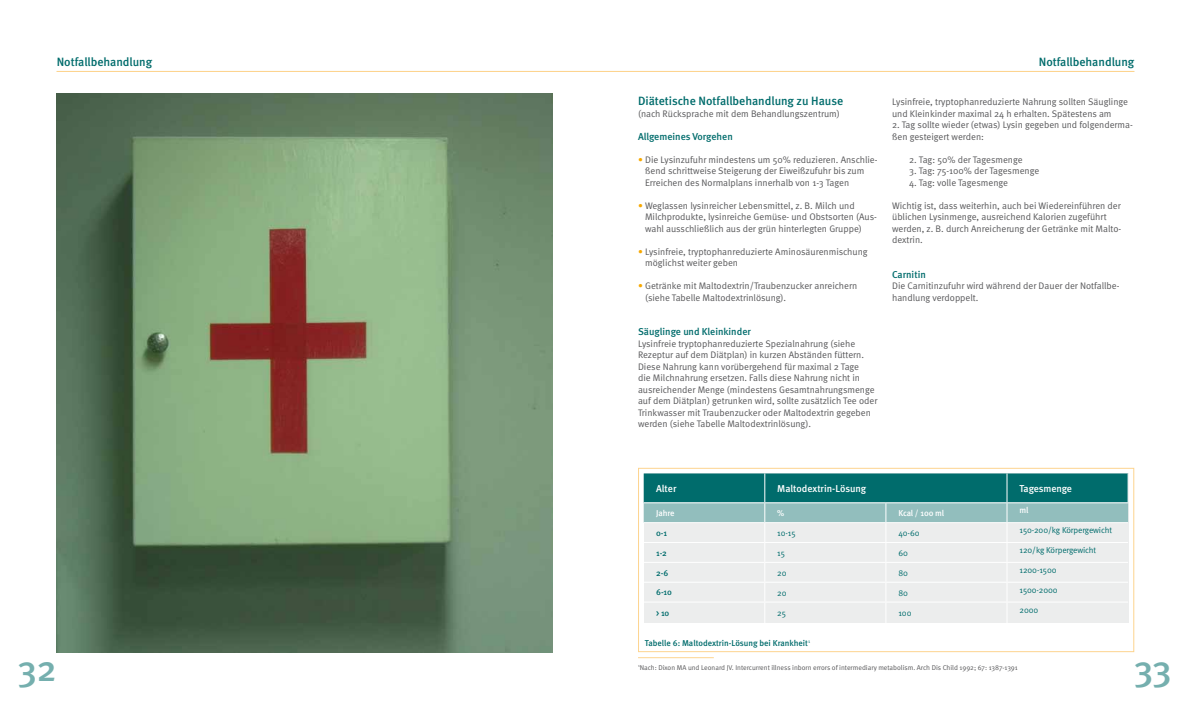
<style>
.page{position:relative;width:1191px;height:709px;background:#fff}
.page>*{position:absolute;margin:0;border:0;box-sizing:border-box;transform-origin:0 0}
.t1{font:500 36.2px "Meta";color:#75afae}
.t2{font:500 12px "Meta";color:#006c6c}
.t3{font:500 10px "Meta";color:#006c6c}
.t4{font:500 10px "Meta";letter-spacing:-.005em;color:#fff}
.t5{font:9.5px/11.5px "Meta Normal";color:#58585a}
.t6{font:8.5px "Meta Normal";letter-spacing:-.01em;color:#006c6c}
.t7{font:500 8.5px "Meta";color:#006c6c}
.t8{font:500 8.5px "Meta";letter-spacing:-.01em;color:#fff}
.t9{font:7px "Meta Normal";color:#58585a}
.s1{color:#f7a800}
</style>
<div class="page">
<hr style="left:57px;top:71px;width:1077px;height:1px;background:#fdd48f">
<div style="left:638px;top:468px;width:496px;height:184px;border:1px solid #fdd48f"></div>
<svg style="left:643px;top:473px;width:485px;height:150px;background:#b4cfcf"></svg>
<hr style="left:765px;top:502px;width:121px;height:1px;background:#fff">
<hr style="left:638px;top:657px;width:76px;height:1px;background:#fdd48f">
<img style="left:57px;top:93px;width:496px;height:559px">
<p class="t2" style="left:57px;top:54px;width:97px">Notfallbehandlung</p>
<p class="t2" style="left:1038px;top:54px;width:97px">Notfallbehandlung</p>
<p class="t2" style="left:638px;top:94px;width:207px">Diätetische Notfallbehandlung zu Hause</p>
<p class="t5" style="left:638px;top:107px;width:203px">(nach Rücksprache mit dem Behandlungszentrum)</p>
<p class="t3" style="left:638px;top:130px;width:96px">Allgemeines Vorgehen</p>
<p class="t5" style="left:645px;top:153px;width:234px;text-indent:-7px"><span class="s1">•</span> Die Lysinzufuhr mindestens um 50% reduzieren. Anschlie&shy;ßend schrittweise Steigerung der Eiweißzufuhr bis zum<br>Erreichen des Normalplans innerhalb von 1-3 Tagen</p>
<p class="t5" style="left:645px;top:199px;width:233px;text-indent:-7px"><span class="s1">•</span> Weglassen lysinreicher Lebensmittel, z. B. Milch und<br>Milchprodukte, lysinreiche Gemüse- und Obstsorten (Aus&shy;wahl ausschließlich aus der grün hinterlegten Gruppe)</p>
<p class="t5" style="left:645px;top:245px;width:224px;text-indent:-7px"><span class="s1">•</span> Lysinfreie, tryptophanreduzierte Aminosäurenmischung möglichst weiter geben</p>
<p class="t5" style="left:645px;top:280px;width:214px;text-indent:-7px"><span class="s1">•</span> Getränke mit Maltodextrin/Traubenzucker anreichern (siehe Tabelle Maltodextrinlösung).</p>
<p class="t3" style="left:638px;top:326px;width:114px">Säuglinge und Kleinkinder</p>
<p class="t5" style="left:638px;top:337px;width:241px">Lysinfreie tryptophanreduzierte Spezialnahrung (siehe Rezeptur auf dem Diätplan) in kurzen Abständen füttern.<br>Diese Nahrung kann vorübergehend für maximal 2 Tage<br>die Milchnahrung ersetzen. Falls diese Nahrung nicht in ausreichender Menge (mindestens Gesamtnahrungsmenge auf dem Diätplan) getrunken wird, sollte zusätzlich Tee oder Trinkwasser mit Traubenzucker oder Maltodextrin gegeben werden (siehe Tabelle Maltodextrinlösung).</p>
<p class="t5" style="left:892px;top:96px;width:237px">Lysinfreie, tryptophanreduzierte Nahrung sollten Säuglinge und Kleinkinder maximal 24 h erhalten. Spätestens am</p>
<p class="t5" style="left:892px;top:119px;width:242px">2. Tag sollte wieder (etwas) Lysin gegeben und folgenderma&shy;ßen gesteigert werden:</p>
<p class="t5" style="left:909px;top:153px;width:115px">2. Tag: 50% der Tagesmenge</p>
<p class="t5" style="left:909px;top:165px;width:132px">3. Tag: 75-100% der Tagesmenge</p>
<p class="t5" style="left:909px;top:176px;width:100px">4. Tag: volle Tagesmenge</p>
<p class="t5" style="left:892px;top:199px;width:231px">Wichtig ist, dass weiterhin, auch bei Wiedereinführen der üblichen Lysinmenge, ausreichend Kalorien zugeführt werden, z. B. durch Anreicherung der Getränke mit Malto&shy;dextrin.</p>
<p class="t3" style="left:892px;top:268px;width:35px">Carnitin</p>
<p class="t5" style="left:892px;top:280px;width:229px">Die Carnitinzufuhr wird während der Dauer der Notfallbe&shy;handlung verdoppelt.</p>
<p class="t4" style="left:656px;top:483px;width:22px">Alter</p>
<p class="t4" style="left:777px;top:483px;width:90px">Maltodextrin-Lösung</p>
<p class="t4" style="left:1019px;top:483px;width:54px">Tagesmenge</p>
<p class="t8" style="left:656px;top:508px;width:20px">Jahre</p>
<p class="t8" style="left:777px;top:508px;width:9px">%</p>
<p class="t8" style="left:898px;top:508px;width:47px">Kcal / 100 ml</p>
<p class="t8" style="left:1019px;top:505px;width:10px">ml</p>
<p class="t7" style="left:656px;top:528px;width:12px">0-1</p>
<p class="t6" style="left:777px;top:528px;width:20px">10-15</p>
<p class="t6" style="left:898px;top:528px;width:23px">40-60</p>
<p class="t6" style="left:1019px;top:525px;width:94px">150-200/kg Körpergewicht</p>
<p class="t7" style="left:656px;top:548px;width:12px">1-2</p>
<p class="t6" style="left:777px;top:548px;width:9px">15</p>
<p class="t6" style="left:898px;top:548px;width:11px">60</p>
<p class="t6" style="left:1019px;top:545px;width:78px">120/kg Körpergewicht</p>
<p class="t7" style="left:656px;top:567px;width:14px">2-6</p>
<p class="t6" style="left:777px;top:568px;width:11px">20</p>
<p class="t6" style="left:898px;top:568px;width:11px">80</p>
<p class="t6" style="left:1019px;top:565px;width:39px">1200-1500</p>
<p class="t7" style="left:656px;top:587px;width:17px">6-10</p>
<p class="t6" style="left:777px;top:587px;width:11px">20</p>
<p class="t6" style="left:898px;top:587px;width:11px">80</p>
<p class="t6" style="left:1019px;top:585px;width:40px">1500-2000</p>
<p class="t7" style="left:656px;top:608px;width:15px">&gt; 10</p>
<p class="t6" style="left:777px;top:608px;width:10px">25</p>
<p class="t6" style="left:898px;top:608px;width:15px">100</p>
<p class="t6" style="left:1019px;top:605px;width:20px">2000</p>
<p class="t7" style="left:645px;top:638px;width:167px">Tabelle 6: Maltodextrin-Lösung bei Krankheit<sup>1</sup></p>
<p class="t9" style="left:638px;top:663px;width:381px"><sup>1</sup>Nach: Dixon MA und Leonard JV. Intercurrent illness inborn errors of intermediary metabolism. Arch Dis Child 1992; 67: 1387-1391</p>
<h1 class="t1" style="left:18px;top:648px;width:40px">32</h1>
<h1 class="t1" style="left:1134px;top:648px;width:39px">33</h1>
</div>
